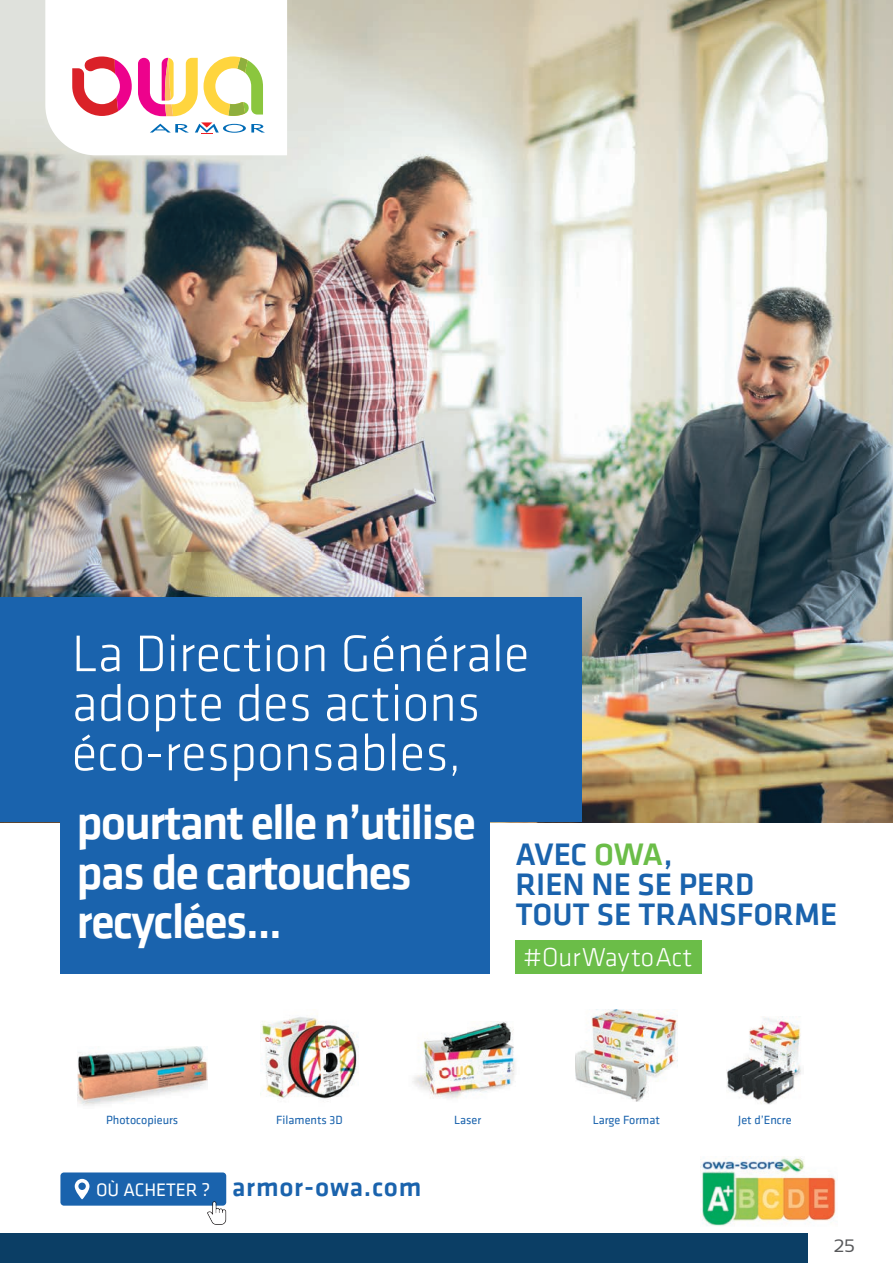
<style>
.page{position:relative;width:893px;height:1263px;background:#fff}
.page>*{position:absolute;margin:0;border:0;box-sizing:border-box;transform-origin:0 0}
.t1{font:300 53.25px/49.5px "Klavika";color:#fff}
.t2{font:500 50.1px/49.5px "Klavika";letter-spacing:-.04em;color:#fff}
.t3{font:500 31.95px/29.8px "Klavika";color:#1a63ad}
.t4{font:500 27.15px "Klavika";letter-spacing:.025em;color:#1a63ad}
.t5{font:300 26.7px "Klavika";color:#fff}
.t6{font:18px "Sansation";color:#57585a}
.t7{font:12.15px "Klavika";color:#1a63ad}
.s1{color:#6bbd48}
.s2{font-weight:400;font-size:18.6px;color:#fff}
</style>
<div class="page">
<img style="left:0;top:0;width:893px;height:822px">
<div style="left:0;top:598px;width:582px;height:224px;background:#1a63ad"></div>
<svg style="left:45px;top:0;width:242px;height:155px"></svg>
<img style="left:701px;top:1157px;width:135px;height:69px">
<div style="left:60px;top:1172px;width:166px;height:33px;background:#1a63ad;border-radius:4px"></div>
<svg style="left:207px;top:1201px;width:19px;height:24px"></svg>
<svg style="left:75px;top:1179px;width:14px;height:20px"></svg>
<div style="left:515px;top:940px;width:187px;height:34px;background:#6bbd48"></div>
<img style="left:77px;top:1046px;width:130px;height:60px">
<img style="left:261px;top:1017px;width:97px;height:82px">
<img style="left:412px;top:1021px;width:103px;height:78px">
<img style="left:726px;top:1017px;width:75px;height:87px">
<img style="left:575px;top:1010px;width:102px;height:91px">
<div style="left:60px;top:821px;width:430px;height:153px;background:#1a63ad"></div>
<div style="left:0;top:1234px;width:808px;height:29px;background:#0b3e65"></div>
<p class="t1" style="left:72px;top:630px;width:459px">La Direction Générale adopte des actions éco-responsables,</p>
<p class="t2" style="left:77px;top:798px;width:401px">pourtant elle n’utilise pas de cartouches recyclées...</p>
<p class="t3" style="left:515px;top:840px;width:323px">AVEC <span class="s1">OWA</span>,<br>RIEN NE SE PERD<br>TOUT SE TRANSFORME</p>
<p class="t5" style="left:523px;top:942px;width:171px">#OurWaytoAct</p>
<p class="t7" style="left:106px;top:1113px;width:74px">Photocopieurs</p>
<p class="t7" style="left:276px;top:1113px;width:68px">Filaments 3D</p>
<p class="t7" style="left:454px;top:1113px;width:29px">Laser</p>
<p class="t7" style="left:593px;top:1113px;width:69px">Large Format</p>
<p class="t7" style="left:738px;top:1113px;width:55px">Jet d’Encre</p>
<p class="t4" style="left:96px;top:1172px;width:327px"><span class="s2">OÙ ACHETER ?</span> armor-owa.com</p>
<p class="t6" style="left:834px;top:1236px;width:22px">25</p>
</div>
